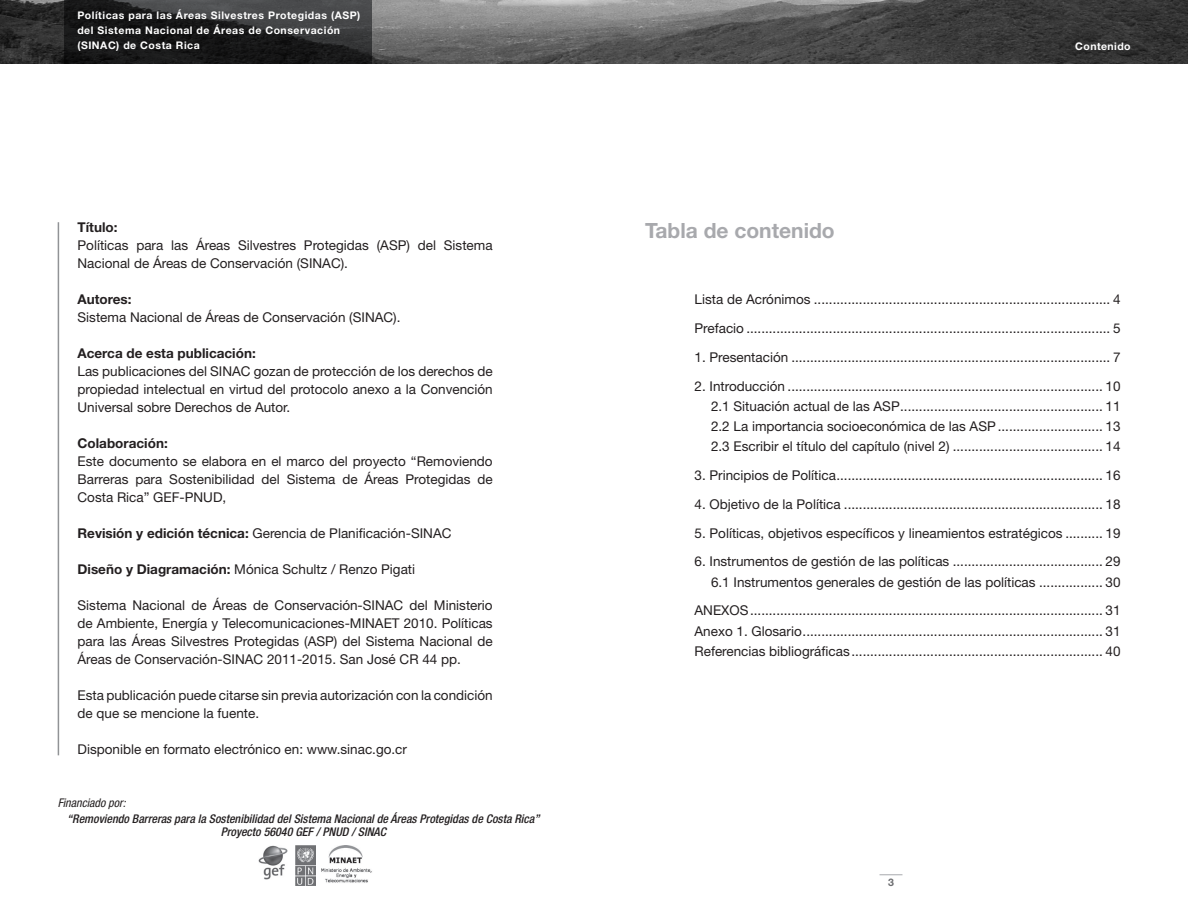
<style>
.page{position:relative;width:1188px;height:918px;background:#fff}
.page>*{position:absolute;margin:0;border:0;box-sizing:border-box;transform-origin:0 0}
.titulo{font:700 21px "Helvetica Neue LT Std";color:#a8a9ad}
.tabulado{font:13.5px/18px "Helvetica Neue LT Std";color:#231f20;text-align:justify}
.t1{font:700 13.5px "Helvetica Neue LT Std";color:#231f20}
.cuerpo_de_texto{font:italic 500 condensed 12px "Helvetica Neue LT Std";color:#231f20}
.cuerpo_de_texto-2{font:italic condensed 12px "Helvetica Neue LT Std";color:#231f20}
.tabulado-2{font:700 10.5px/15px "Helvetica Neue LT Std";letter-spacing:.05em;color:#fff}
.t2{font:700 10.5px "Helvetica Neue LT Std";color:#6c6d70}
.s1{font-weight:700}
</style>
<div class="page">
<img style="left:0;top:0;width:1188px;height:64px">
<svg style="left:880px;top:874px;width:22px;height:1px"></svg>
<svg style="left:64px;top:0;width:308px;height:64px;background:#262727"></svg>
<img style="left:259px;top:845px;width:29px;height:35px">
<img style="left:296px;top:846px;width:20px;height:39px">
<img style="left:321px;top:846px;width:51px;height:37px">
<hr style="left:58px;top:222px;width:1px;height:533px;background:#919396">
<p class="tabulado-2" style="left:77px;top:8px;width:285px">Políticas para las Áreas Silvestres Protegidas (ASP)</p>
<p class="tabulado-2" style="left:77px;top:23px;width:264px">del Sistema Nacional de Áreas de Conservación (SINAC) de Costa Rica</p>
<p class="t1" style="left:78px;top:219px;width:41px">Título:</p>
<p class="tabulado" style="left:78px;top:236px;width:417px">Políticas para las Áreas Silvestres Protegidas (ASP) del Sistema<br>Nacional de Áreas de Conservación (SINAC).</p>
<p class="t1" style="left:78px;top:291px;width:56px">Autores:</p>
<p class="tabulado" style="left:78px;top:308px;width:325px">Sistema Nacional de Áreas de Conservación (SINAC).</p>
<p class="t1" style="left:78px;top:345px;width:180px">Acerca de esta publicación:</p>
<p class="tabulado" style="left:78px;top:362px;width:417px">Las publicaciones del SINAC gozan de protección de los derechos de propiedad intelectual en virtud del protocolo anexo a la Convención Universal sobre Derechos de Autor.</p>
<p class="t1" style="left:78px;top:435px;width:92px">Colaboración:</p>
<p class="tabulado" style="left:78px;top:452px;width:417px">Este documento se elabora en el marco del proyecto “Removiendo Barreras para Sostenibilidad del Sistema de Áreas Protegidas de Costa Rica” GEF-PNUD,</p>
<p class="tabulado" style="left:78px;top:524px;width:375px"><span class="s1">Revisión y edición técnica:</span> Gerencia de Planificación-SINAC</p>
<p class="tabulado" style="left:78px;top:560px;width:339px"><span class="s1">Diseño y Diagramación:</span> Mónica Schultz / Renzo Pigati</p>
<p class="tabulado" style="left:78px;top:596px;width:417px">Sistema Nacional de Áreas de Conservación-SINAC del Ministerio de Ambiente, Energía y Telecomunicaciones-MINAET 2010. Políticas para las Áreas Silvestres Protegidas (ASP) del Sistema Nacional de Áreas de Conservación-SINAC 2011-2015. San José CR 44 pp.</p>
<p class="tabulado" style="left:78px;top:686px;width:417px">Esta publicación puede citarse sin previa autorización con la condición de que se mencione la fuente.</p>
<p class="tabulado" style="left:78px;top:740px;width:331px">Disponible en formato electrónico en: www.sinac.go.cr</p>
<p class="cuerpo_de_texto-2" style="left:58px;top:796px;width:69px">Financiado por:</p>
<p class="cuerpo_de_texto" style="left:67px;top:811px;width:474px">“Removiendo Barreras para la Sostenibilidad del Sistema Nacional de Áreas Protegidas de Costa Rica”</p>
<p class="cuerpo_de_texto" style="left:221px;top:825px;width:167px">Proyecto 56040 GEF / PNUD / SINAC</p>
<p class="titulo" style="left:645px;top:218px;width:191px">Tabla de contenido</p>
<p class="tabulado-2" style="left:1075px;top:38px;width:57px">Contenido</p>
<p class="tabulado" style="left:695px;top:290px;width:427px">Lista de Acrónimos ............................................................................... 4</p>
<p class="tabulado" style="left:695px;top:319px;width:427px">Prefacio ................................................................................................. 5</p>
<p class="tabulado" style="left:695px;top:348px;width:427px">1. Presentación ..................................................................................... 7</p>
<p class="tabulado" style="left:695px;top:377px;width:427px">2. Introducción .................................................................................... 10</p>
<p class="tabulado" style="left:711px;top:397px;width:411px">2.1 Situación actual de las ASP...................................................... 11</p>
<p class="tabulado" style="left:711px;top:417px;width:411px">2.2 La importancia socioeconómica de las ASP............................ 13</p>
<p class="tabulado" style="left:711px;top:437px;width:411px">2.3 Escribir el título del capítulo (nivel 2) ........................................ 14</p>
<p class="tabulado" style="left:695px;top:466px;width:427px">3. Principios de Política....................................................................... 16</p>
<p class="tabulado" style="left:695px;top:495px;width:427px">4. Objetivo de la Política ..................................................................... 18</p>
<p class="tabulado" style="left:695px;top:524px;width:427px">5. Políticas, objetivos específicos y lineamientos estratégicos .......... 19</p>
<p class="tabulado" style="left:695px;top:552px;width:427px">6. Instrumentos de gestión de las políticas ........................................ 29</p>
<p class="tabulado" style="left:711px;top:573px;width:411px">6.1 Instrumentos generales de gestión de las políticas ................. 30</p>
<p class="tabulado" style="left:695px;top:601px;width:427px">ANEXOS.............................................................................................. 31</p>
<p class="tabulado" style="left:695px;top:622px;width:427px">Anexo 1. Glosario................................................................................ 31</p>
<p class="tabulado" style="left:695px;top:642px;width:427px">Referencias bibliográficas................................................................... 40</p>
<p class="t2" style="left:888px;top:876px;width:7px">3</p>
</div>
